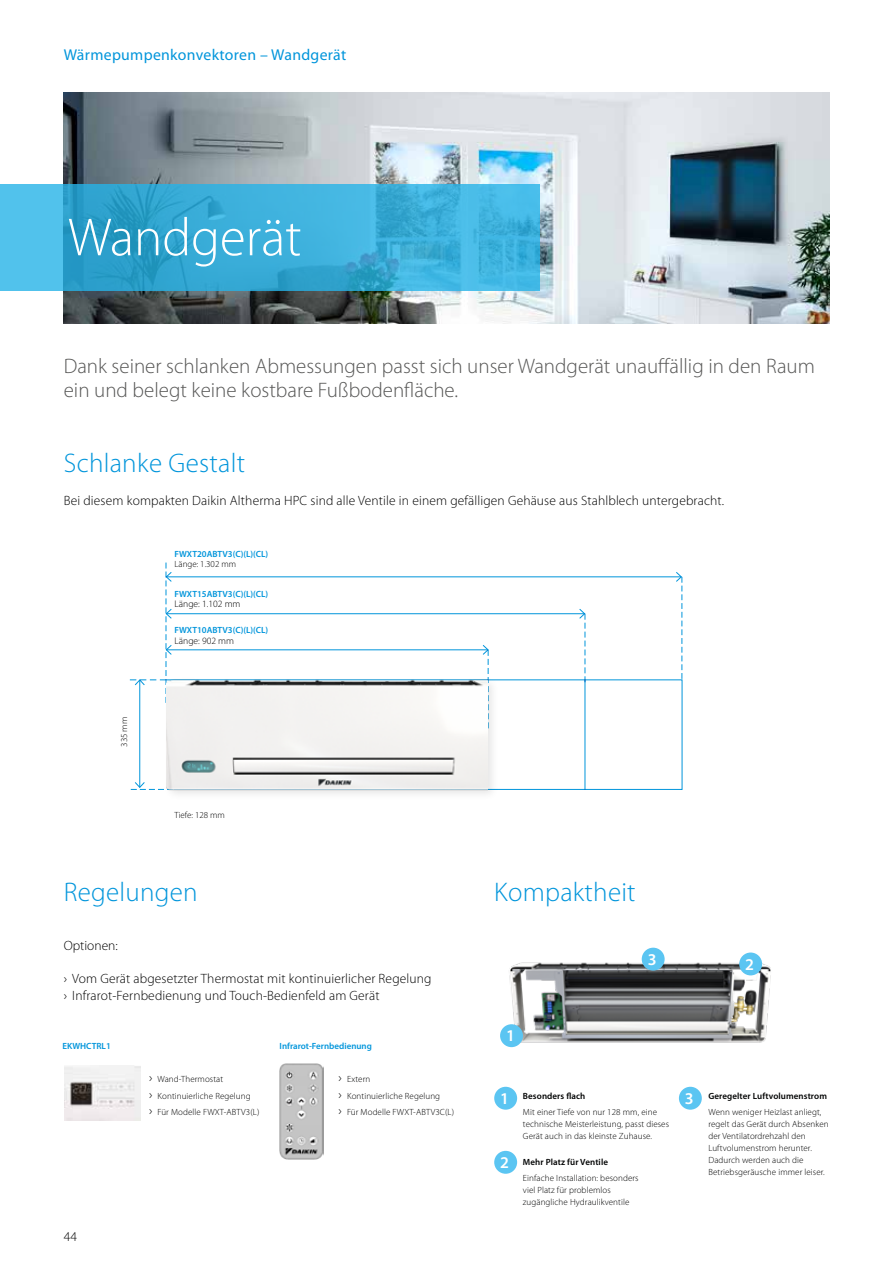
<style>
.page{position:relative;width:893px;height:1263px;background:#fff}
.page>*{position:absolute;margin:0;border:0;box-sizing:border-box;transform-origin:0 0}
.t1{font:300 54px "Myriad Pro";color:#fff}
.t2{font:300 27px "Myriad Pro";letter-spacing:.01em;color:#0095db}
.t3{font:300 21px/24px "Myriad Pro";color:#575756}
.t4{font:600 16.5px "Myriad Pro";color:#fff}
.t5{font:15.75px "Myriad Pro";letter-spacing:.02em;color:#0095db}
.t6{font:300 13.5px/16.5px "Myriad Pro";letter-spacing:.01em;color:#000}
.t7{font:300 9.6px "Myriad Pro";color:#000}
.t8{font:300 9px/12px "Myriad Pro";letter-spacing:.01em;color:#010202}
.t9{font:600 9px "Myriad Pro";color:#0095db}
.t10{font:600 9px "Myriad Pro";letter-spacing:.01em;color:#010202}
.t11{font:300 9px "Myriad Pro";color:#000}
.s1{font-size:13.5px;color:#000}
</style>
<div class="page">
<img style="left:64px;top:92px;width:765px;height:231px">
<svg style="left:0;top:184px;width:540px;height:106px"></svg>
<img style="left:65px;top:1066px;width:75px;height:54px">
<hr style="left:166px;top:649px;width:322px;height:1px;background:#0095db">
<svg style="left:482px;top:645px;width:7px;height:29px"></svg>
<hr style="left:166px;top:613px;width:419px;height:1px;background:#0095db">
<svg style="left:579px;top:609px;width:7px;height:70px"></svg>
<hr style="left:166px;top:577px;width:515px;height:1px;background:#0095db">
<svg style="left:676px;top:572px;width:7px;height:107px"></svg>
<hr style="left:139px;top:680px;width:1px;height:107px;background:#0095db">
<svg style="left:130px;top:562px;width:42px;height:141px"></svg>
<svg style="left:131px;top:782px;width:32px;height:8px"></svg>
<svg style="left:500px;top:679px;width:183px;height:111px"></svg>
<hr style="left:585px;top:680px;width:1px;height:110px;background:#0095db">
<div style="left:163px;top:676px;width:337px;height:125px;background:#000;opacity:.1"></div>
<img style="left:167px;top:670px;width:320px;height:131px">
<img style="left:500px;top:947px;width:271px;height:101px">
<div style="left:500px;top:1024px;width:23px;height:23px;background:#5bc5f2;border-radius:50%"></div>
<div style="left:494px;top:1087px;width:23px;height:23px;background:#5bc5f2;border-radius:50%"></div>
<div style="left:679px;top:1087px;width:23px;height:23px;background:#5bc5f2;border-radius:50%"></div>
<div style="left:642px;top:948px;width:23px;height:22px;background:#5bc5f2;border-radius:50%"></div>
<div style="left:494px;top:1151px;width:23px;height:23px;background:#5bc5f2;border-radius:50%"></div>
<div style="left:739px;top:952px;width:23px;height:23px;background:#5bc5f2;border-radius:50%"></div>
<img style="left:280px;top:1064px;width:43px;height:95px">
<h3 class="t5" style="left:64px;top:45px;width:284px">Wärmepumpenkonvektoren – Wandgerät</h3>
<h1 class="t1" style="left:68px;top:208px;width:235px">Wandgerät</h1>
<h3 class="t3" style="left:64px;top:354px;width:753px">Dank seiner schlanken Abmessungen passt sich unser Wandgerät unauffällig in den Raum ein und belegt keine kostbare Fußbodenfläche.</h3>
<h2 class="t2" style="left:64px;top:448px;width:183px">Schlanke Gestalt</h2>
<h3 class="t6" style="left:64px;top:492px;width:662px">Bei diesem kompakten Daikin Altherma HPC sind alle Ventile in einem gefälligen Gehäuse aus Stahlblech untergebracht.</h3>
<p class="t9" style="left:175px;top:548px;width:95px">FWXT20ABTV3(C)(L)(CL)</p>
<p class="t11" style="left:175px;top:559px;width:63px">Länge: 1.302 mm</p>
<p class="t9" style="left:175px;top:588px;width:95px">FWXT15ABTV3(C)(L)(CL)</p>
<p class="t7" style="left:175px;top:599px;width:67px">Länge: 1.102 mm</p>
<p class="t11" style="left:119px;top:747px;width:31px;rotate:-90deg">335 mm</p>
<p class="t9" style="left:175px;top:624px;width:95px">FWXT10ABTV3(C)(L)(CL)</p>
<p class="t7" style="left:175px;top:635px;width:61px">Länge: 902 mm</p>
<p class="t11" style="left:175px;top:810px;width:52px">Tiefe: 128 mm</p>
<h2 class="t2" style="left:64px;top:877px;width:135px">Regelungen</h2>
<h2 class="t2" style="left:494px;top:877px;width:143px">Kompaktheit</h2>
<h3 class="t6" style="left:64px;top:937px;width:56px">Optionen:</h3>
<h3 class="t6" style="left:64px;top:970px;width:369px">› Vom Gerät abgesetzter Thermostat mit kontinuierlicher Regelung › Infrarot-Fernbedienung und Touch-Bedienfeld am Gerät</h3>
<p class="t9" style="left:62px;top:1040px;width:50px">EKWHCTRL1</p>
<p class="t9" style="left:280px;top:1040px;width:94px">Infrarot-Fernbedienung</p>
<h3 class="t4" style="left:506px;top:1025px;width:10px">1</h3>
<h3 class="t4" style="left:648px;top:949px;width:10px">3</h3>
<h3 class="t6" style="left:64px;top:1228px;width:15px">44</h3>
<p class="t8" style="left:149px;top:1071px;width:112px;line-height:16.5px"><span class="s1">›</span> Wand-Thermostat<br><span class="s1">›</span> Kontinuierliche Regelung<br><span class="s1">›</span> Für Modelle FWXT-ABTV3(L)</p>
<p class="t8" style="left:339px;top:1071px;width:117px;line-height:16.5px"><span class="s1">›</span> Extern<br><span class="s1">›</span> Kontinuierliche Regelung<br><span class="s1">›</span> Für Modelle FWXT-ABTV3C(L)</p>
<p class="t10" style="left:523px;top:1090px;width:64px">Besonders flach</p>
<p class="t8" style="left:523px;top:1106px;width:148px">Mit einer Tiefe von nur 128 mm, eine technische Meisterleistung, passt dieses<br>Gerät auch in das kleinste Zuhause.</p>
<p class="t10" style="left:523px;top:1156px;width:87px">Mehr Platz für Ventile</p>
<p class="t8" style="left:523px;top:1172px;width:117px">Einfache Installation: besonders viel Platz für problemlos zugängliche Hydraulikventile</p>
<h3 class="t4" style="left:500px;top:1088px;width:10px">1</h3>
<h3 class="t4" style="left:685px;top:1088px;width:10px">3</h3>
<h3 class="t4" style="left:500px;top:1152px;width:10px">2</h3>
<h3 class="t4" style="left:745px;top:953px;width:10px">2</h3>
<p class="t10" style="left:708px;top:1090px;width:120px">Geregelter Luftvolumenstrom</p>
<p class="t8" style="left:708px;top:1106px;width:122px">Wenn weniger Heizlast anliegt, regelt das Gerät durch Absenken der Ventilatordrehzahl den<br>Luftvolumenstrom herunter.<br>Dadurch werden auch die<br>Betriebsgeräusche immer leiser.</p>
</div>
